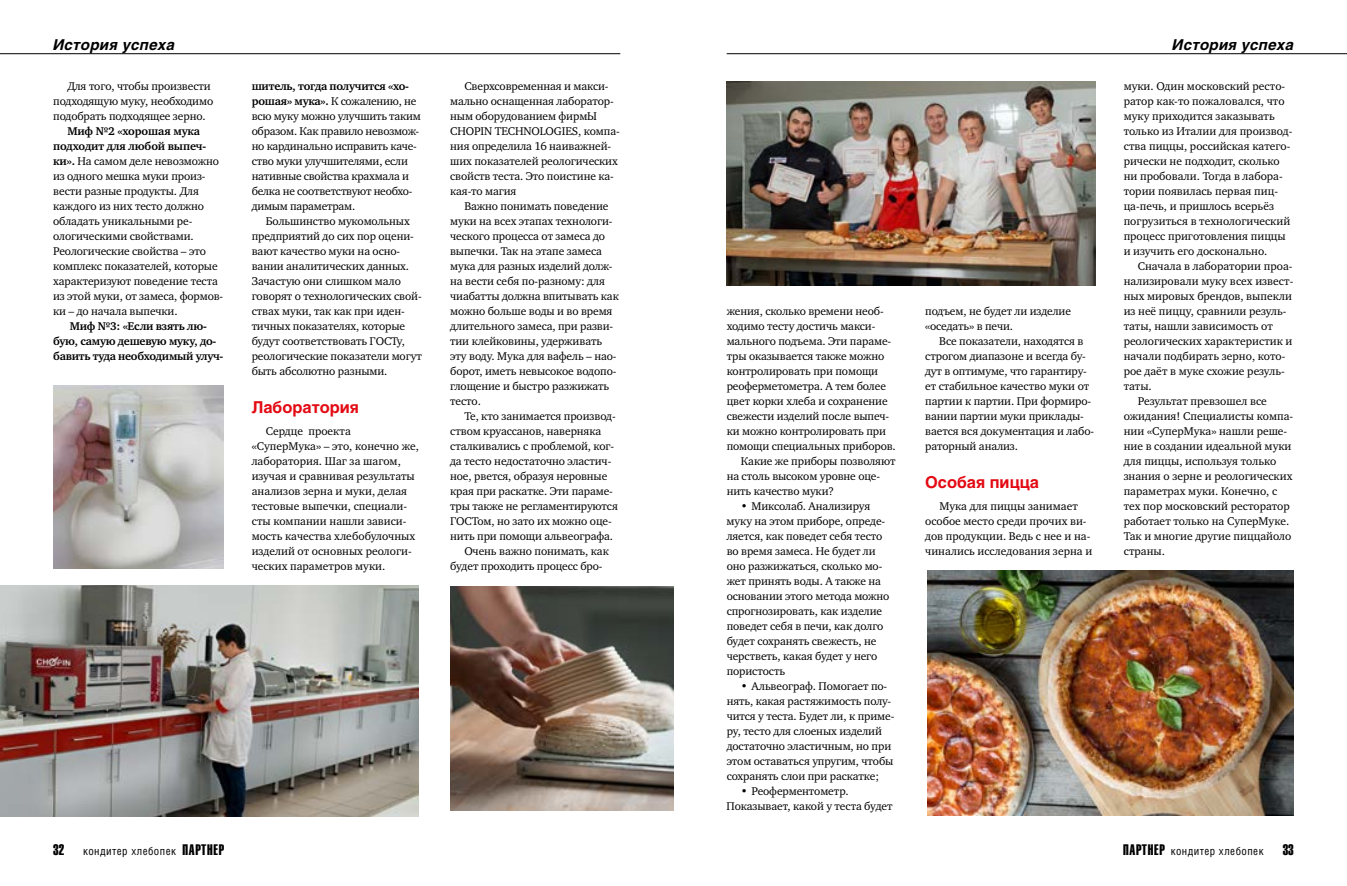
<style>
.page{position:relative;width:1347px;height:886px;background:#fff}
.page>*{position:absolute;margin:0;border:0;box-sizing:border-box;transform-origin:0 0}
.t1{font:700 16.25px "Helios C";color:#e30a13}
.t2{font:15px "Helios Extra Compressed C";color:#000}
.t3{font:italic 700 14.88px "Helios C";letter-spacing:.02em;color:#000}
.t4{font:11.5px/15px "Charter ITC";letter-spacing:-.01em;color:#000}
.t5{font:700 11.5px/15px "Charter ITC";letter-spacing:-.02em;color:#000}
.t6{font:11.25px "Helios Cond C";letter-spacing:.04em;color:#000}
.s1{font-weight:700}
.s2{font-family:"Helios Extra Compressed C";font-size:15px}
</style>
<div class="page">
<hr style="left:726px;top:53px;width:620px;height:1px;background:#000">
<hr style="left:0;top:53px;width:620px;height:1px;background:#000">
<img style="left:0;top:585px;width:418px;height:231px">
<img style="left:53px;top:385px;width:170px;height:183px">
<img style="left:726px;top:81px;width:369px;height:204px">
<img style="left:450px;top:586px;width:223px;height:224px">
<img style="left:927px;top:570px;width:366px;height:245px">
<p class="t3" style="left:53px;top:36px;width:123px">История успеха</p>
<p class="t3" style="left:1172px;top:36px;width:123px">История успеха</p>
<p class="t4" style="left:53px;top:79px;width:161px;text-indent:14px">Для того, чтобы произвести подходящую муку, необходимо подобрать подходящее зерно.</p>
<p class="t4" style="left:53px;top:124px;width:172px;text-indent:14px"><span class="s1">Миф №2 «хорошая мука подходит для любой выпеч&shy;ки».</span> На самом деле невозможно из одного мешка муки произ&shy;вести разные продукты. Для каждого из них тесто должно обладать уникальными ре&shy;ологическими свойствами.<br>Реологические свойства – это комплекс показателей, которые характеризуют поведение теста из этой муки, от замеса, формов&shy;ки – до начала выпечки.</p>
<p class="t5" style="left:53px;top:319px;width:172px;text-indent:17px">Миф №3: «Если взять лю&shy;бую, самую дешевую муку, до&shy;бавить туда необходимый улуч-</p>
<p class="t4" style="left:252px;top:79px;width:171px"><span class="s1">шитель, тогда получится «хо&shy;рошая» мука».</span> К сожалению, не всю муку можно улучшить таким образом. Как правило невозмож&shy;но кардинально исправить каче&shy;ство муки улучшителями, если нативные свойства крахмала и белка не соответствуют необхо&shy;димым параметрам.</p>
<p class="t4" style="left:252px;top:214px;width:172px;text-indent:14px">Большинство мукомольных предприятий до сих пор оцени&shy;вают качество муки на осно&shy;вании аналитических данных.<br>Зачастую они слишком мало говорят о технологических свой&shy;ствах муки, так как при иден&shy;тичных показателях, которые будут соответствовать ГОСТу, реологические показатели могут быть абсолютно разными.</p>
<h1 class="t1" style="left:252px;top:398px;width:109px">Лаборатория</h1>
<p class="t4" style="left:252px;top:424px;width:169px;text-indent:14px">Cердце проекта «СуперМука» – это, конечно же, лаборатория. Шаг за шагом, изучая и сравнивая результаты анализов зерна и муки, делая тестовые выпечки, специали&shy;сты компании нашли зависи&shy;мость качества хлебобулочных изделий от основных реологи&shy;ческих параметров муки.</p>
<p class="t4" style="left:450px;top:79px;width:171px;text-indent:14px">Cверхсовременная и макси&shy;мально оснащенная лаборатор&shy;ным оборудованием фирмЫ<br>CHOPIN TECHNOLOGIES, компа&shy;ния определила 16 наиважней&shy;ших показателей реологических свойств теста. Это поистине ка&shy;кая-то магия</p>
<p class="t4" style="left:450px;top:199px;width:170px;text-indent:14px">Важно понимать поведение муки на всех этапах технологи&shy;ческого процесса от замеса до выпечки. Так на этапе замеса мука для разных изделий долж&shy;на вести себя по-разному: для чиабатты должна впитывать как можно больше воды и во время длительного замеса, при разви&shy;тии клейковины, удерживать эту воду. Мука для вафель – нао&shy;борот, иметь невысокое водопо&shy;глощение и быстро разжижать тесто.</p>
<p class="t4" style="left:464px;top:409px;width:153px">Те, кто занимается производ-</p>
<p class="t4" style="left:450px;top:424px;width:153px">ством круассанов, наверняка</p>
<p class="t4" style="left:450px;top:439px;width:165px">сталкивались с проблемой, ког-</p>
<p class="t4" style="left:450px;top:454px;width:163px">да тесто недостаточно эластич-</p>
<p class="t4" style="left:450px;top:469px;width:159px">ное, рвется, образуя неровные</p>
<p class="t4" style="left:450px;top:484px;width:164px">края при раскатке. Эти параме-</p>
<p class="t4" style="left:450px;top:499px;width:169px">тры также не регламентируются</p>
<p class="t4" style="left:450px;top:514px;width:163px">ГОСТом, но зато их можно оце-</p>
<p class="t4" style="left:450px;top:529px;width:164px">нить при помощи альвеографа.</p>
<p class="t4" style="left:464px;top:544px;width:146px">Очень важно понимать, как</p>
<p class="t4" style="left:450px;top:559px;width:154px">будет проходить процесс бро-</p>
<p class="t4" style="left:726px;top:304px;width:158px">жения, сколько времени необ-</p>
<p class="t4" style="left:726px;top:319px;width:150px">ходимо тесту достичь макси-</p>
<p class="t4" style="left:726px;top:334px;width:166px">мального подъема. Эти параме-</p>
<p class="t4" style="left:726px;top:349px;width:159px">тры оказывается также можно</p>
<p class="t4" style="left:726px;top:364px;width:153px">контролировать при помощи</p>
<p class="t4" style="left:726px;top:379px;width:161px">реоферметометра. А тем более</p>
<p class="t4" style="left:726px;top:394px;width:162px">цвет корки хлеба и сохранение</p>
<p class="t4" style="left:726px;top:409px;width:164px">свежести изделий после выпеч-</p>
<p class="t4" style="left:726px;top:424px;width:161px">ки можно контролировать при</p>
<p class="t4" style="left:726px;top:439px;width:171px">помощи специальных приборов.</p>
<p class="t4" style="left:741px;top:454px;width:156px">Какие же приборы позволяют</p>
<p class="t4" style="left:726px;top:469px;width:155px">на столь высоком уровне оце-</p>
<p class="t4" style="left:726px;top:484px;width:109px">нить качество муки?</p>
<p class="t4" style="left:726px;top:499px;width:164px;text-indent:14px">• Миксолаб. Анализируя муку на этом приборе, опреде&shy;ляется, как поведет себя тесто во время замеса. Не будет ли оно разжижаться, сколько мо&shy;жет принять воды. А также на основании этого метода можно спрогнозировать, как изделие поведет себя в печи, как долго будет сохранять свежесть, не черстветь, какая будет у него пористость</p>
<p class="t4" style="left:726px;top:679px;width:169px;text-indent:14px">• Альвеограф. Помогает по&shy;нять, какая растяжимость полу&shy;чится у теста. Будет ли, к приме&shy;ру, тесто для слоеных изделий достаточно эластичным, но при этом оставаться упругим, чтобы сохранять слои при раскатке;</p>
<p class="t4" style="left:726px;top:784px;width:167px;text-indent:14px">• Реоферментометр.<br>Показывает, какой у теста будет</p>
<p class="t4" style="left:925px;top:304px;width:147px">подъем, не будет ли изделие «оседать» в печи.</p>
<p class="t4" style="left:925px;top:334px;width:170px;text-indent:14px">Все показатели, находятся в строгом диапазоне и всегда бу&shy;дут в оптимуме, что гарантиру&shy;ет стабильное качество муки от партии к партии. При формиро&shy;вании партии муки приклады&shy;вается вся документация и лабо&shy;раторный анализ.</p>
<h1 class="t1" style="left:925px;top:473px;width:115px">Особая пицца</h1>
<p class="t4" style="left:925px;top:499px;width:169px;text-align:center">Мука для пиццы занимает особое место среди прочих ви&shy;дов продукции. Ведь с нее и на&shy;чинались исследования зерна и</p>
<p class="t4" style="left:1123px;top:79px;width:170px">муки. Один московский ресто&shy;ратор как-то пожаловался, что муку приходится заказывать только из Италии для производ&shy;ства пиццы, российская катего&shy;рически не подходит, сколько ни пробовали. Тогда в лабора&shy;тории появилась первая пиц&shy;ца-печь, и пришлось всерьёз погрузиться в технологический процесс приготовления пиццы и изучить его досконально.</p>
<p class="t4" style="left:1137px;top:259px;width:156px">Сначала в лаборатории проа-</p>
<p class="t4" style="left:1123px;top:274px;width:171px">нализировали муку всех извест-</p>
<p class="t4" style="left:1123px;top:289px;width:170px">ных мировых брендов, выпекли</p>
<p class="t4" style="left:1123px;top:304px;width:164px">из неё пиццу, сравнили резуль-</p>
<p class="t4" style="left:1123px;top:319px;width:151px">таты, нашли зависимость от</p>
<p class="t4" style="left:1123px;top:334px;width:170px">реологических характеристик и</p>
<p class="t4" style="left:1123px;top:349px;width:163px">начали подбирать зерно, кото-</p>
<p class="t4" style="left:1123px;top:364px;width:163px">рое даёт в муке схожие резуль-</p>
<p class="t4" style="left:1123px;top:379px;width:30px">таты.</p>
<p class="t4" style="left:1137px;top:394px;width:131px">Результат превзошел все</p>
<p class="t4" style="left:1123px;top:409px;width:171px">ожидания! Специалисты компа-</p>
<p class="t4" style="left:1123px;top:424px;width:165px">нии «СуперМука» нашли реше-</p>
<p class="t4" style="left:1123px;top:439px;width:169px">ние в создании идеальной муки</p>
<p class="t4" style="left:1123px;top:454px;width:154px">для пиццы, используя только</p>
<p class="t4" style="left:1123px;top:469px;width:170px">знания о зерне и реологических</p>
<p class="t4" style="left:1123px;top:484px;width:155px">параметрах муки. Конечно, с</p>
<p class="t4" style="left:1123px;top:499px;width:168px">тех пор московский ресторатор</p>
<p class="t4" style="left:1123px;top:514px;width:167px">работает только на СуперМуке.</p>
<p class="t4" style="left:1123px;top:529px;width:169px">Так и многие другие пиццайоло</p>
<p class="t4" style="left:1123px;top:544px;width:43px">страны.</p>
<h2 class="t2" style="left:53px;top:841px;width:13px">32</h2>
<p class="t6" style="left:83px;top:844px;width:143px">кондитер хлебопек <span class="s2">ПАРТНЕР</span></p>
<p class="t6" style="left:1123px;top:844px;width:142px"><span class="s2">ПАРТНЕР</span> кондитер хлебопек</p>
<h2 class="t2" style="left:1282px;top:841px;width:13px">33</h2>
</div>
